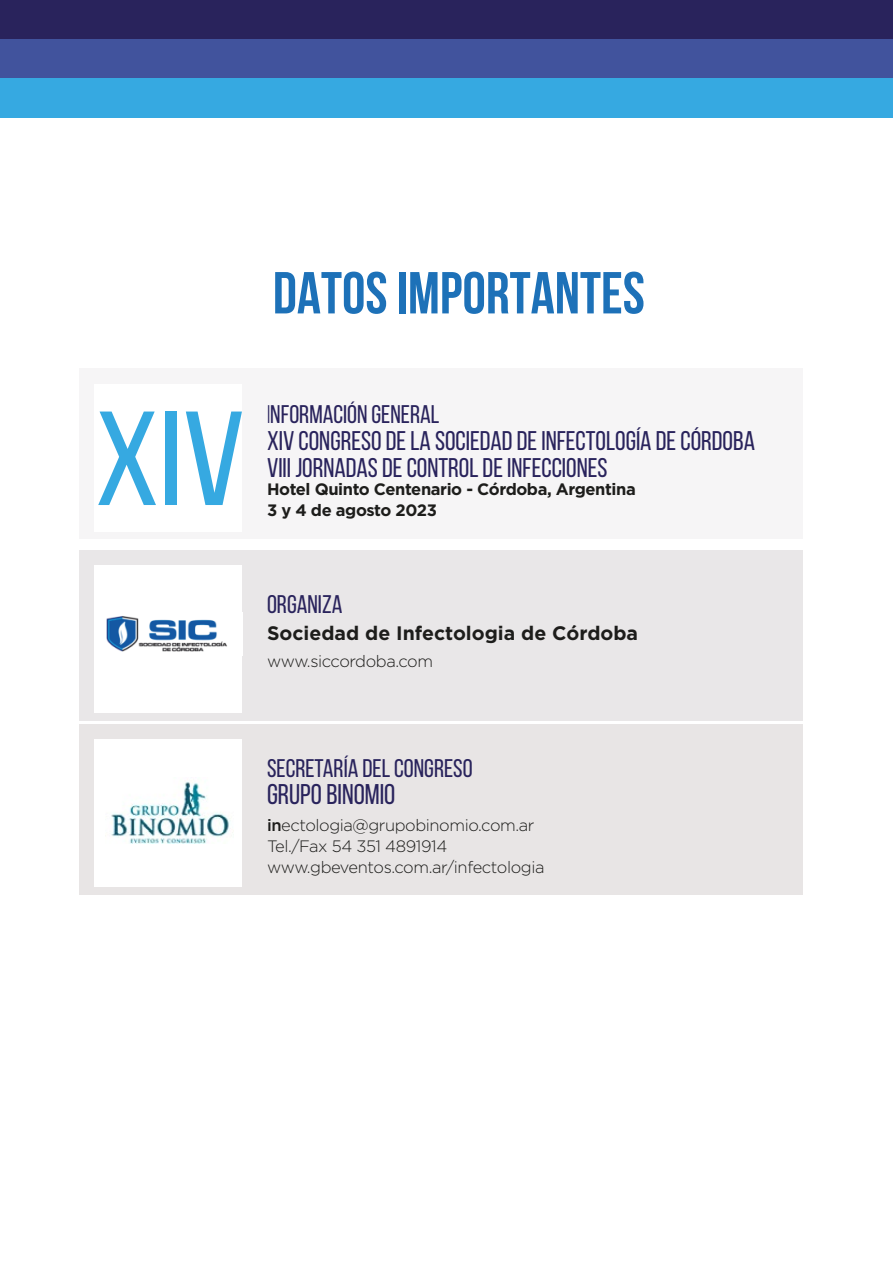
<style>
.page{position:relative;width:893px;height:1263px;background:#fff}
.page>*{position:absolute;margin:0;border:0;box-sizing:border-box;transform-origin:0 0}
.t1{font:133.5px "Bebas Neue";color:#36a9e1;scale:1.11 1}
.t2{font:700 59.1px "Bebas Neue";color:#1d71b8}
.t3{font:28.5px "Bebas Neue";color:#29235c}
.t4{font:27px/27px "Bebas Neue";color:#29235c}
.t5{font:25.5px "Bebas Neue";color:#29235c}
.t6{font:700 19.5px "Gotham";color:#1d1d1b}
.t7{font:300 16.5px/21px "Gotham";letter-spacing:-.025em;color:#1d1d1b}
.t8{font:700 16.5px/21px "Gotham";letter-spacing:-.025em;color:#1d1d1b}
.s1{font-style:inherit}
.s2{font-weight:500}
</style>
<div class="page">
<div style="left:0;top:16px;width:893px;height:102px;background:#36a9e1"></div>
<div style="left:0;top:3px;width:893px;height:75px;background:#41539d"></div>
<div style="left:0;top:0;width:893px;height:38px;background:#29235c"></div>
<div style="left:80px;top:368px;width:723px;height:171px;background:#f6f5f6"></div>
<div style="left:80px;top:550px;width:723px;height:170px;background:#e9e7e8"></div>
<div style="left:80px;top:724px;width:723px;height:170px;background:#e8e5e5"></div>
<div style="left:95px;top:384px;width:147px;height:147px;background:#fff"></div>
<div style="left:95px;top:565px;width:147px;height:147px;background:#fff"></div>
<div style="left:95px;top:739px;width:147px;height:147px;background:#fff"></div>
<img style="left:111px;top:781px;width:122px;height:63px">
<img style="left:94px;top:613px;width:149px;height:42px">
<h2 class="t2" style="left:273px;top:261px;width:374px">DATOS IMPORTANTES</h2>
<h1 class="t1" style="left:95px;top:387px;width:137px">XIV</h1>
<h3 class="t5" style="left:267px;top:400px;width:174px"><span class="s1">I</span>NFORMACIÓN GENERAL</h3>
<h3 class="t4" style="left:267px;top:427px;width:489px">XIV CONGRESO DE LA SOCIEDAD DE INFECTOLOGÍA DE CÓRDOBA<br>VIII JORNADAS DE CONTROL DE INFECCIONES</h3>
<p class="t8" style="left:267px;top:479px;width:370px">Hotel Quinto Centenario - Córdoba, Argentina<br>3 y 4 de agosto 2023</p>
<h3 class="t5" style="left:267px;top:590px;width:77px">ORGANIZA</h3>
<p class="t6" style="left:267px;top:620px;width:373px">Sociedad de Infectologia de Córdoba</p>
<p class="t7" style="left:267px;top:650px;width:168px">www.siccordoba.com</p>
<h3 class="t5" style="left:267px;top:755px;width:207px">SECRETARÍA DEL CONGRESO</h3>
<h3 class="t3" style="left:267px;top:779px;width:130px">GRUPO BINOMIO</h3>
<p class="t7" style="left:267px;top:814px;width:279px"><span class="s2">in</span>ectologia@grupobinomio.com.ar<br>Tel./Fax 54 351 4891914 www.gbeventos.com.ar/infectologia</p>
</div>
